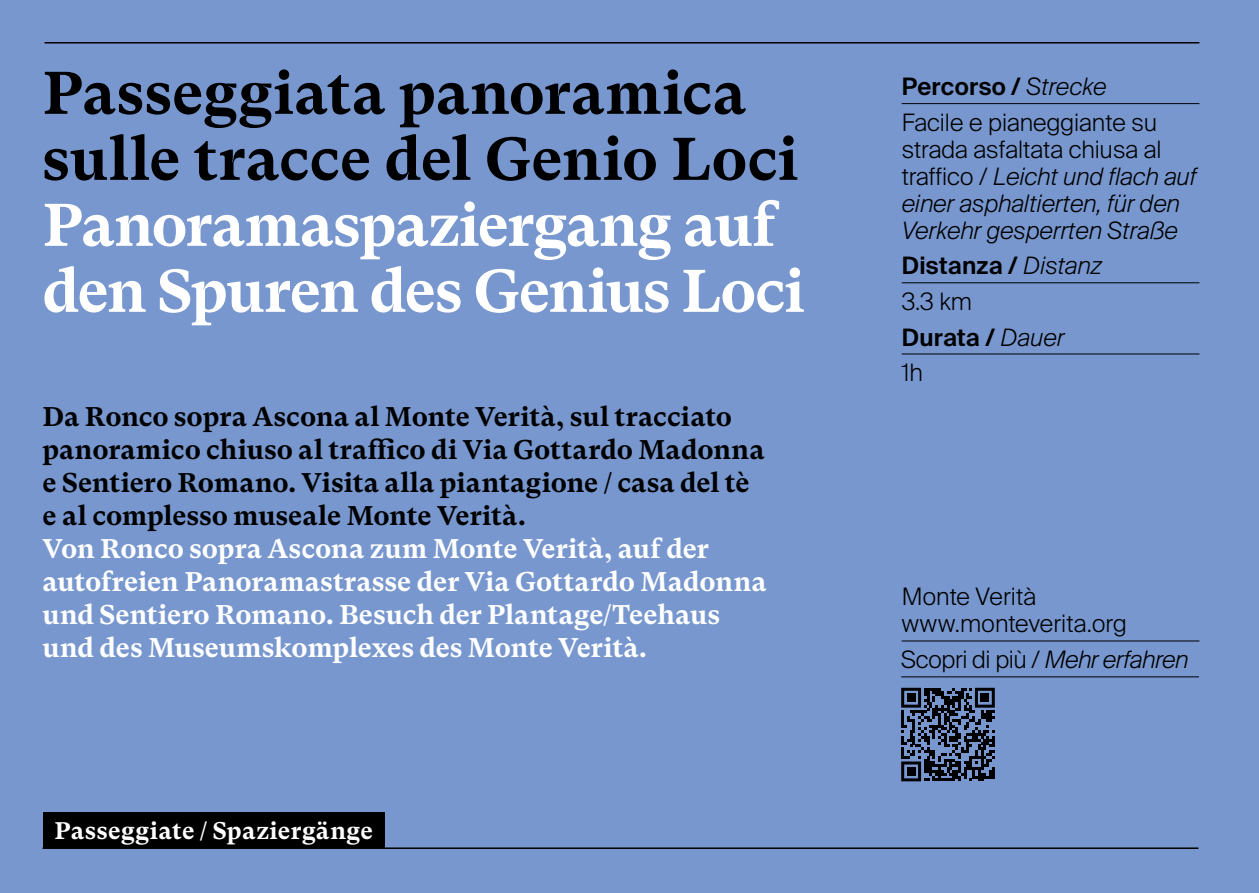
<style>
.page{position:relative;width:1259px;height:893px;background:#7797ce}
.page>*{position:absolute;margin:0;border:0;box-sizing:border-box;transform-origin:0 0}
.t1{font:700 60px/66px "GT Super Text";color:#000}
.t2{font:700 60px/66px "GT Super Text";letter-spacing:-.02em;color:#fff}
.t3{font:700 27px/33px "GT Super Text";color:#000}
.t4{font:700 27px/33px "GT Super Text";color:#fff}
.t5{font:italic 300 24px/27px "Suisse Ecal Intl";color:#000}
.t6{font:300 24px/35.7px "Suisse Ecal Intl";color:#000}
.t7{font:600 24px/35.7px "Suisse Ecal Intl";letter-spacing:.01em;color:#000}
.t8{font:700 24px "GT Super Text";letter-spacing:.02em;color:#fff}
.s1{font-weight:600}
.s2{font-style:italic}
.s3{font-style:normal}
.s4{font-weight:300;font-style:italic}
.s5{font-weight:300}
</style>
<div class="page">
<hr style="left:45px;top:42px;width:1154px;height:2px;background:#000">
<div style="left:43px;top:812px;width:341px;height:36px;background:#000"></div>
<hr style="left:43px;top:847px;width:1155px;height:2px;background:#000">
<hr style="left:901px;top:103px;width:298px;height:1px;background:#000">
<hr style="left:901px;top:282px;width:298px;height:1px;background:#000">
<hr style="left:901px;top:353px;width:298px;height:1px;background:#000">
<hr style="left:901px;top:676px;width:298px;height:1px;background:#000">
<svg style="left:901px;top:688px;width:93px;height:93px"></svg>
<div style="left:907px;top:693px;width:8px;height:9px;background:#000"></div>
<div style="left:980px;top:693px;width:9px;height:9px;background:#000"></div>
<div style="left:907px;top:767px;width:8px;height:9px;background:#000"></div>
<hr style="left:901px;top:640px;width:298px;height:1px;background:#000">
<h1 class="t1" style="left:43px;top:60px;width:757px">Passeggiata panoramica sulle tracce del Genio Loci</h1>
<h1 class="t2" style="left:43px;top:192px;width:764px">Panoramaspaziergang auf den Spuren des Genius Loci</h1>
<p class="t3" style="left:43px;top:400px;width:724px">Da Ronco sopra Ascona al Monte Verità, sul tracciato panoramico chiuso al traffico di Via Gottardo Madonna e Sentiero Romano. Visita alla piantagione / casa del tè e al complesso museale Monte Verità.</p>
<p class="t4" style="left:43px;top:532px;width:726px">Von Ronco sopra Ascona zum Monte Verità, auf der autofreien Panoramastrasse der Via Gottardo Madonna und Sentiero Romano. Besuch der Plantage/Teehaus und des Museumskomplexes des Monte Verità.</p>
<p class="t8" style="left:54px;top:817px;width:320px">Passeggiate / Spaziergänge</p>
<p class="t6" style="left:901px;top:69px;width:257px"><span class="s1">Percorso /</span> <span class="s2">Strecke<br></span>Facile e pianeggiante su</p>
<p class="t5" style="left:901px;top:136px;width:296px"><span class="s3">strada asfaltata chiusa al traffico /</span> Leicht und flach auf einer asphaltierten, für den<br>Verkehr gesperrten Straße</p>
<p class="t7" style="left:901px;top:248px;width:202px">Distanza / <span class="s4">Distanz<br></span><span class="s5">3.3 km<br></span>Durata / <span class="s4">Dauer<br></span><span class="s5">1h</span></p>
<p class="t6" style="left:901px;top:584px;width:227px;line-height:27px">Monte Verità www.monteverita.org</p>
<p class="t6" style="left:901px;top:642px;width:288px">Scopri di più / <span class="s2">Mehr erfahren</span></p>
</div>
